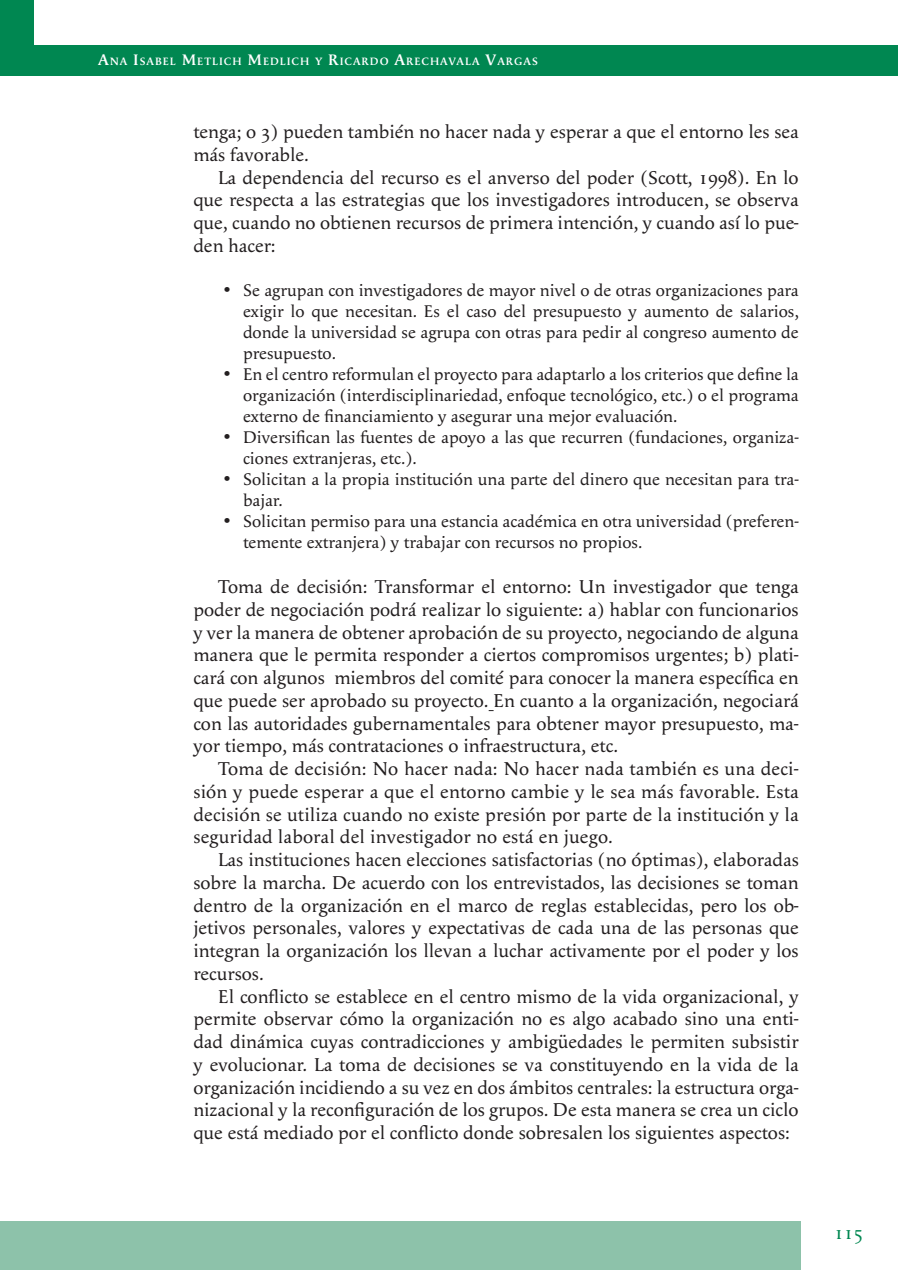
<style>
.page{position:relative;width:898px;height:1270px;background:#fff}
.page>*{position:absolute;margin:0;border:0;box-sizing:border-box;transform-origin:0 0}
.t1{font:19.25px/22.8px "Apolline";color:#231f20;text-align:justify}
.t2{font:19.25px "Apolline";color:#008751}
.VIÑETAS{font:17.5px/21px "Apolline";color:#231f20}
.t3{font:600 11.03px "Apolline";letter-spacing:.085em;color:#fff}
.s1{font-size:15.75px}
</style>
<div class="page">
<div style="left:0;top:0;width:33px;height:75px;background:#008751"></div>
<div style="left:0;top:1222px;width:801px;height:48px;background:#8dc2aa"></div>
<div style="left:33px;top:45px;width:865px;height:30px;background:#008751"></div>
<p class="t3" style="left:98px;top:55px;width:441px"><span class="s1">A</span>NA <span class="s1">I</span>SABEL <span class="s1">M</span>ETLICH <span class="s1">M</span>EDLICH Y <span class="s1">R</span>ICARDO <span class="s1">A</span>RECHAVALA <span class="s1">V</span>ARGAS</p>
<p class="t1" style="left:193px;top:120px;width:607px">tenga; o 3) pueden también no hacer nada y esperar a que el entorno les sea más favorable.</p>
<p class="t1" style="left:193px;top:166px;width:607px;text-indent:25px">La dependencia del recurso es el anverso del poder (Scott, 1998). En lo que respecta a las estrategias que los investigadores introducen, se observa que, cuando no obtienen recursos de primera intención, y cuando así lo pue&shy;den hacer:</p>
<p class="VIÑETAS" style="left:243px;top:279px;width:557px;text-align:justify;text-indent:-20px">• Se agrupan con investigadores de mayor nivel o de otras organizaciones para exigir lo que necesitan. Es el caso del presupuesto y aumento de salarios, donde la universidad se agrupa con otras para pedir al congreso aumento de presupuesto.</p>
<p class="VIÑETAS" style="left:243px;top:363px;width:557px;text-align:justify;text-indent:-20px">• En el centro reformulan el proyecto para adaptarlo a los criterios que define la organización (interdisciplinariedad, enfoque tecnológico, etc.) o el programa externo de financiamiento y asegurar una mejor evaluación.</p>
<p class="VIÑETAS" style="left:243px;top:426px;width:557px;text-indent:-20px">• Diversifican las fuentes de apoyo a las que recurren (fundaciones, organiza&shy;ciones extranjeras, etc.).</p>
<p class="VIÑETAS" style="left:243px;top:468px;width:557px;text-indent:-20px">• Solicitan a la propia institución una parte del dinero que necesitan para tra&shy;bajar.</p>
<p class="VIÑETAS" style="left:243px;top:510px;width:557px;text-indent:-20px">• Solicitan permiso para una estancia académica en otra universidad (preferen&shy;temente extranjera) y trabajar con recursos no propios.</p>
<p class="t1" style="left:193px;top:575px;width:607px;text-indent:25px">Toma de decisión: Transformar el entorno: Un investigador que tenga poder de negociación podrá realizar lo siguiente: a) hablar con funcionarios y ver la manera de obtener aprobación de su proyecto, negociando de alguna manera que le permita responder a ciertos compromisos urgentes; b) plati&shy;cará con algunos miembros del comité para conocer la manera específica en que puede ser aprobado su proyecto. En cuanto a la organización, negociará con las autoridades gubernamentales para obtener mayor presupuesto, ma&shy;yor tiempo, más contrataciones o infraestructura, etc.</p>
<p class="t1" style="left:193px;top:757px;width:607px;text-indent:25px">Toma de decisión: No hacer nada: No hacer nada también es una deci&shy;sión y puede esperar a que el entorno cambie y le sea más favorable. Esta decisión se utiliza cuando no existe presión por parte de la institución y la seguridad laboral del investigador no está en juego.</p>
<p class="t1" style="left:193px;top:848px;width:607px;text-indent:25px">Las instituciones hacen elecciones satisfactorias (no óptimas), elaboradas sobre la marcha. De acuerdo con los entrevistados, las decisiones se toman dentro de la organización en el marco de reglas establecidas, pero los ob&shy;jetivos personales, valores y expectativas de cada una de las personas que integran la organización los llevan a luchar activamente por el poder y los recursos.</p>
<p class="t1" style="left:193px;top:985px;width:607px;text-indent:25px">El conflicto se establece en el centro mismo de la vida organizacional, y permite observar cómo la organización no es algo acabado sino una enti&shy;dad dinámica cuyas contradicciones y ambigüedades le permiten subsistir y evolucionar. La toma de decisiones se va constituyendo en la vida de la organización incidiendo a su vez en dos ámbitos centrales: la estructura orga&shy;nizacional y la reconfiguración de los grupos. De esta manera se crea un ciclo que está mediado por el conflicto donde sobresalen los siguientes aspectos:</p>
<p class="t2" style="left:834px;top:1221px;width:30px">115</p>
</div>
